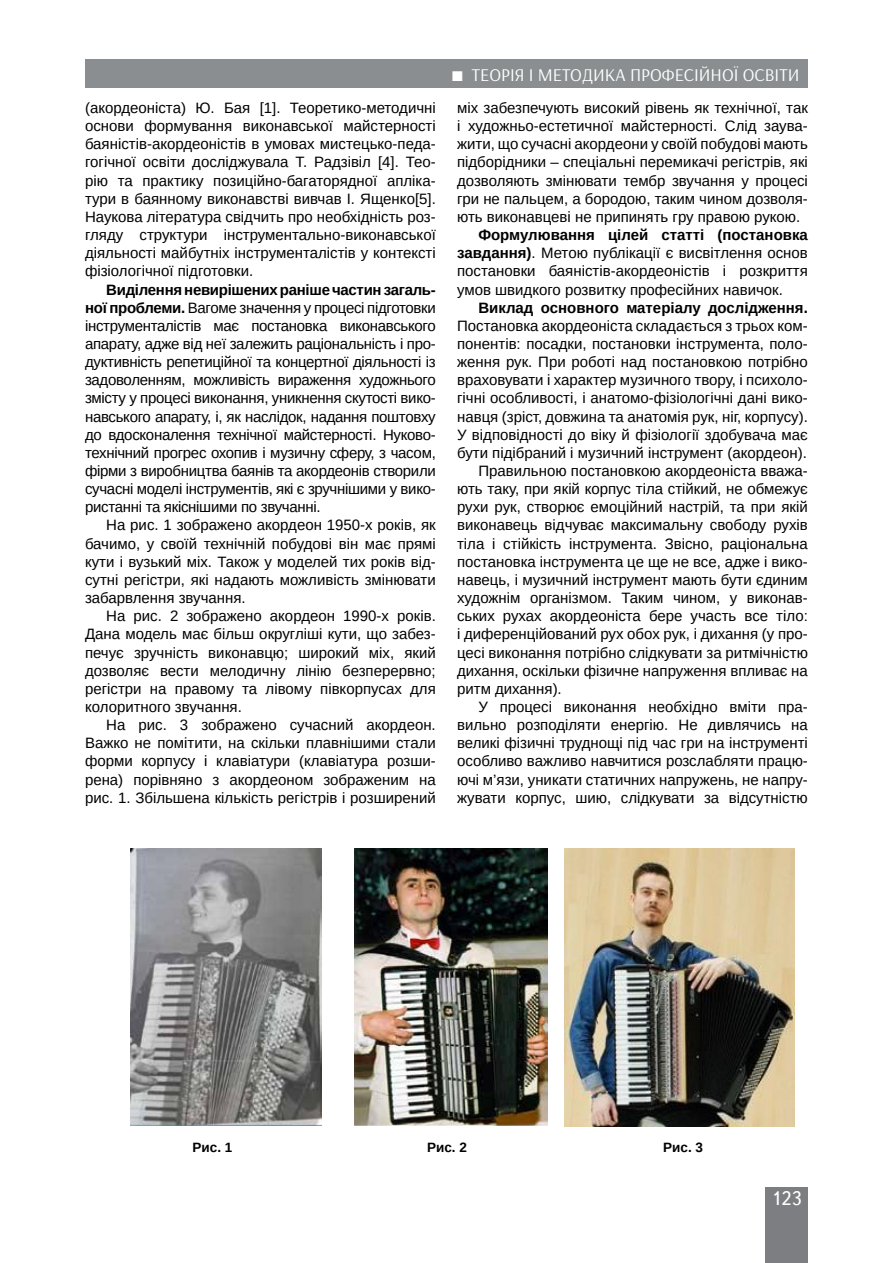
<style>
.page{position:relative;width:893px;height:1263px;background:#fff}
.page>*{position:absolute;margin:0;border:0;box-sizing:border-box;transform-origin:0 0}
.t1{font:19.5px "Ukrainian Text";color:#fff}
.t2{font:18px "Arsenal";color:#fff}
.t3{font:15px/18.1px "Arimo";color:#000;text-align:justify}
.t4{font:700 15px "Arimo";color:#000}
.t5{font:700 13.5px "Arimo";color:#000}
.s1{font-weight:700}
</style>
<div class="page">
<div style="left:765px;top:1187px;width:43px;height:76px;background:#7d7e81"></div>
<div style="left:85px;top:60px;width:723px;height:28px;background:#8b8e90"></div>
<img style="left:565px;top:848px;width:229px;height:278px">
<img style="left:130px;top:848px;width:192px;height:277px">
<img style="left:354px;top:848px;width:194px;height:277px">
<p class="t2" style="left:472px;top:64px;width:329px">ТЕОРІЯ І МЕТОДИКА ПРОФЕСІЙНОЇ ОСВІТИ</p>
<p class="t2" style="left:440px;top:64px;width:349px">ЗАГАЛЬНА ПЕДАГ ГІКА ТА ІСТОРІЯ ПЕДАГОГІК</p>
<p class="t3" style="left:85px;top:99px;width:352px">(акордеоніста) Ю. Бая [1]. Теоретико-методичні основи формування виконавської майстерності баяністів‑акордеоністів в умовах мистецько-педа&shy;гогічної освіти досліджувала Т. Радзівіл [4]. Тео&shy;рію та практику позиційно-багаторядної апліка&shy;тури в баянному виконавстві вивчав І. Ященко[5].<br>Наукова література свідчить про необхідність роз&shy;гляду структури інструментально-виконавської діяльності майбутніх інструменталістів у контексті фізіологічної підготовки.</p>
<p class="t3" style="left:85px;top:280px;width:352px;text-indent:21px"><span class="s1">Виділення невирішених раніше частин загаль&shy;ної проблеми.</span> Вагоме значення у процесі підготовки інструменталістів має постановка виконавського апарату, адже від неї залежить раціональність і про&shy;дуктивність репетиційної та концертної діяльності із задоволенням, можливість вираження художнього змісту у процесі виконання, уникнення скутості вико&shy;навського апарату, і, як наслідок, надання поштовху до вдосконалення технічної майстерності. Нуково&shy;технічний прогрес охопив і музичну сферу, з часом, фірми з виробництва баянів та акордеонів створили сучасні моделі інструментів, які є зручнішими у вико&shy;ристанні та якіснішими по звучанні.</p>
<p class="t3" style="left:85px;top:516px;width:352px;text-indent:21px">На рис. 1 зображено акордеон 1950-х років, як бачимо, у своїй технічній побудові він має прямі кути і вузький міх. Також у моделей тих років від&shy;сутні регістри, які надають можливість змінювати забарвлення звучання.</p>
<p class="t3" style="left:85px;top:607px;width:352px;text-indent:21px">На рис. 2 зображено акордеон 1990-х років.<br>Дана модель має більш округліші кути, що забез&shy;печує зручність виконавцю; широкий міх, який дозволяє вести мелодичну лінію безперервно; регістри на правому та лівому півкорпусах для колоритного звучання.</p>
<p class="t3" style="left:85px;top:716px;width:352px;text-indent:21px">На рис. 3 зображено сучасний акордеон.<br>Важко не помітити, на скільки плавнішими стали форми корпусу і клавіатури (клавіатура розши&shy;рена) порівняно з акордеоном зображеним на рис. 1. Збільшена кількість регістрів і розширений</p>
<p class="t3" style="left:457px;top:99px;width:352px">міх забезпечують високий рівень як технічної, так і художньо‑естетичної майстерності. Слід заува&shy;жити, що сучасні акордеони у своїй побудові мають підборідники – спеціальні перемикачі регістрів, які дозволяють змінювати тембр звучання у процесі гри не пальцем, а бородою, таким чином дозволя&shy;ють виконавцеві не припинять гру правою рукою.</p>
<p class="t3" style="left:457px;top:226px;width:352px;text-indent:21px"><span class="s1">Формулювання цілей статті (постановка завдання)</span>. Метою публікації є висвітлення основ постановки баяністів-акордеоністів і розкриття умов швидкого розвитку професійних навичок.</p>
<p class="t4" style="left:478px;top:297px;width:331px">Виклад основного матеріалу дослідження.</p>
<p class="t3" style="left:457px;top:317px;width:352px">Постановка акордеоніста складається з трьох ком-</p>
<p class="t3" style="left:457px;top:335px;width:352px">понентів: посадки, постановки інструмента, поло-</p>
<p class="t3" style="left:457px;top:353px;width:352px">ження рук. При роботі над постановкою потрібно</p>
<p class="t3" style="left:457px;top:371px;width:352px">враховувати і характер музичного твору, і психоло-</p>
<p class="t3" style="left:457px;top:389px;width:352px">гічні особливості, і анатомо‑фізіологічні дані вико-</p>
<p class="t3" style="left:457px;top:407px;width:352px">навця (зріст, довжина та анатомія рук, ніг, корпусу).</p>
<p class="t3" style="left:457px;top:426px;width:352px">У відповідності до віку й фізіології здобувача має</p>
<p class="t3" style="left:457px;top:444px;width:351px">бути підібраний і музичний інструмент (акордеон).</p>
<p class="t3" style="left:478px;top:462px;width:331px">Правильною постановкою акордеоніста вважа-</p>
<p class="t3" style="left:457px;top:480px;width:352px">ють таку, при якій корпус тіла стійкий, не обмежує</p>
<p class="t3" style="left:457px;top:498px;width:352px">рухи рук, створює емоційний настрій, та при якій</p>
<p class="t3" style="left:457px;top:516px;width:352px">виконавець відчуває максимальну свободу рухів</p>
<p class="t3" style="left:457px;top:534px;width:352px">тіла і стійкість інструмента. Звісно, раціональна</p>
<p class="t3" style="left:457px;top:553px;width:352px">постановка інструмента це ще не все, адже і вико-</p>
<p class="t3" style="left:457px;top:571px;width:352px">навець, і музичний інструмент мають бути єдиним</p>
<p class="t3" style="left:457px;top:589px;width:352px">художнім організмом. Таким чином, у виконав-</p>
<p class="t3" style="left:457px;top:607px;width:352px">ських рухах акордеоніста бере участь все тіло:</p>
<p class="t3" style="left:457px;top:625px;width:352px">і диференційований рух обох рук, і дихання (у про-</p>
<p class="t3" style="left:457px;top:643px;width:352px">цесі виконання потрібно слідкувати за ритмічністю</p>
<p class="t3" style="left:457px;top:661px;width:352px">дихання, оскільки фізичне напруження впливає на</p>
<p class="t3" style="left:457px;top:680px;width:106px">ритм дихання).</p>
<p class="t3" style="left:478px;top:698px;width:331px">У процесі виконання необхідно вміти пра-</p>
<p class="t3" style="left:457px;top:716px;width:352px">вильно розподіляти енергію. Не дивлячись на</p>
<p class="t3" style="left:457px;top:734px;width:352px">великі фізичні труднощі під час гри на інструменті</p>
<p class="t3" style="left:457px;top:752px;width:352px">особливо важливо навчитися розслабляти працю-</p>
<p class="t3" style="left:457px;top:770px;width:352px">ючі м’язи, уникати статичних напружень, не напру-</p>
<p class="t3" style="left:457px;top:789px;width:352px">жувати корпус, шию, слідкувати за відсутністю</p>
<p class="t5" style="left:193px;top:1138px;width:41px">Рис. 1</p>
<p class="t5" style="left:427px;top:1137px;width:41px">Рис. 2</p>
<p class="t5" style="left:663px;top:1138px;width:41px">Рис. 3</p>
<h1 class="t1" style="left:771px;top:1188px;width:32px">123</h1>
</div>
